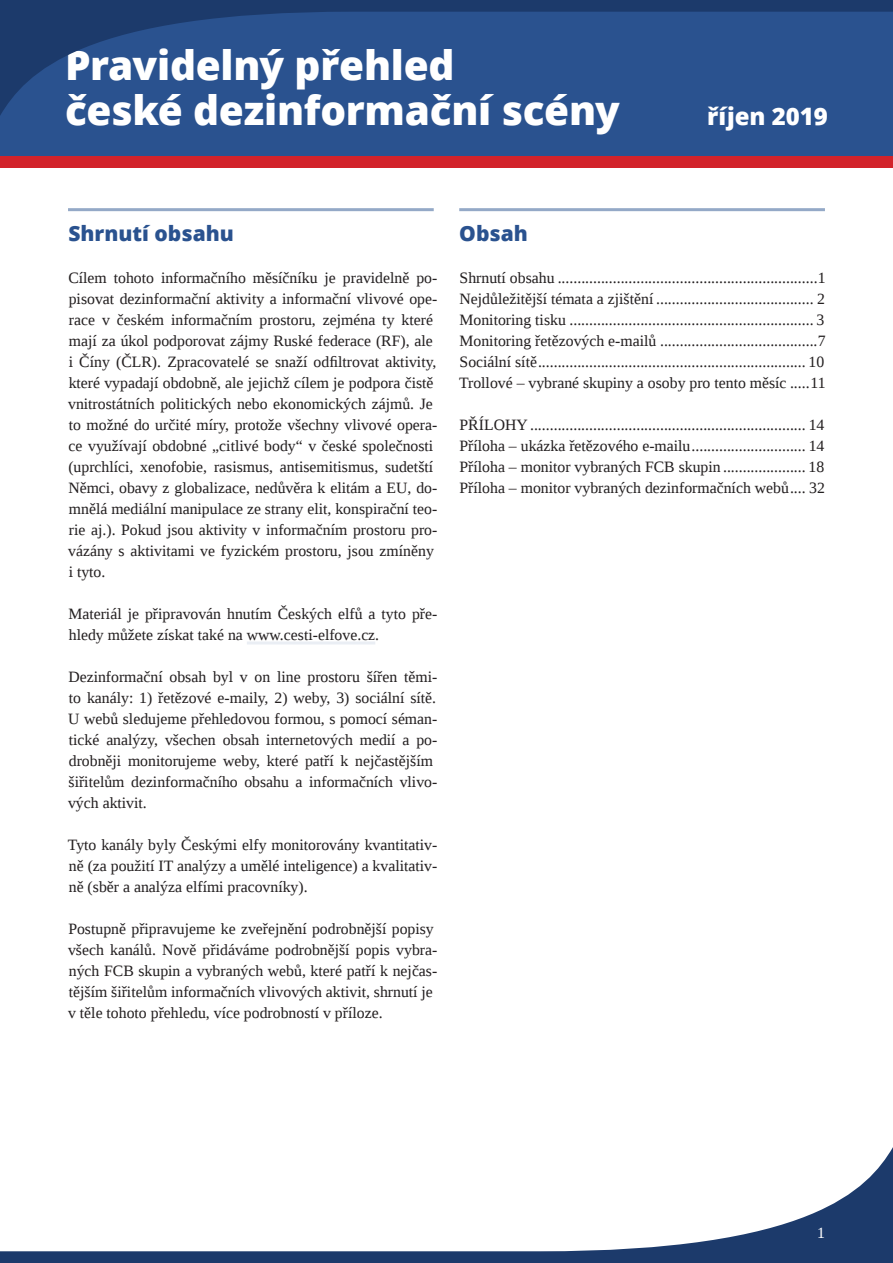
<style>
.page{position:relative;width:893px;height:1263px;background:#fff}
.page>*{position:absolute;margin:0;border:0;box-sizing:border-box;transform-origin:0 0}
.t1{font:800 40.5px/45px "Open Sans";letter-spacing:-.01em;color:#fff}
.t2{font:800 24px "Open Sans";color:#fff}
.t3{font:800 21px "Open Sans";color:#2a528f}
.t4{font:15.75px/21px "Liberation Serif";color:#231f20}
.t5{font:15.75px "Liberation Serif";color:#fff}
</style>
<div class="page">
<div style="left:0;top:0;width:893px;height:156px;background:#2a528f"></div>
<div style="left:0;top:156px;width:893px;height:12px;background:#d2232a"></div>
<svg style="left:0;top:0;width:893px;height:115px"></svg>
<svg style="left:0;top:1147px;width:893px;height:116px"></svg>
<hr style="left:459px;top:208px;width:366px;height:3px;background:#94a9c7">
<hr style="left:68px;top:208px;width:366px;height:3px;background:#94a9c7">
<hr style="left:247px;top:641px;width:128px;height:3px;background:#eaeef4">
<h1 class="t1" style="left:65px;top:41px;width:556px">Pravidelný přehled<br>české dezinformační scény</h1>
<h2 class="t2" style="left:707px;top:98px;width:122px">říjen 2019</h2>
<h3 class="t3" style="left:68px;top:217px;width:167px">Shrnutí obsahu</h3>
<p class="t4" style="left:68px;top:267px;width:371px">Cílem tohoto informačního měsíčníku je pravidelně po&shy;pisovat dezinformační aktivity a informační vlivové ope&shy;race v českém informačním prostoru, zejména ty které mají za úkol podporovat zájmy Ruské federace (RF), ale i Číny (ČLR). Zpracovatelé se snaží odfiltrovat aktivity, které vypadají obdobně, ale jejichž cílem je podpora čistě vnitrostátních politických nebo ekonomických zájmů. Je to možné do určité míry, protože všechny vlivové opera&shy;ce využívají obdobné „citlivé body“ v české společnosti (uprchlíci, xenofobie, rasismus, antisemitismus, sudetští Němci, obavy z globalizace, nedůvěra k elitám a EU, do&shy;mnělá mediální manipulace ze strany elit, konspirační teo&shy;rie aj.). Pokud jsou aktivity v informačním prostoru pro&shy;vázány s aktivitami ve fyzickém prostoru, jsou zmíněny i tyto.</p>
<p class="t4" style="left:68px;top:603px;width:370px">Materiál je připravován hnutím Českých elfů a tyto pře&shy;hledy můžete získat také na www.cesti-elfove.cz.</p>
<p class="t4" style="left:68px;top:666px;width:371px">Dezinformační obsah byl v on line prostoru šířen těmi&shy;to kanály: 1) řetězové e-maily, 2) weby, 3) sociální sítě.<br>U webů sledujeme přehledovou formou, s pomocí séman&shy;tické analýzy, všechen obsah internetových medií a po&shy;drobněji monitorujeme weby, které patří k nejčastějším šiřitelům dezinformačního obsahu a informačních vlivo&shy;vých aktivit.</p>
<p class="t4" style="left:68px;top:834px;width:371px;text-align:justify">Tyto kanály byly Českými elfy monitorovány kvantitativ&shy;ně (za použití IT analýzy a umělé inteligence) a kvalitativ&shy;ně (sběr a analýza elfími pracovníky).</p>
<p class="t4" style="left:68px;top:918px;width:371px">Postupně připravujeme ke zveřejnění podrobnější popisy všech kanálů. Nově přidáváme podrobnější popis vybra&shy;ných FCB skupin a vybraných webů, které patří k nejčas&shy;tějším šiřitelům informačních vlivových aktivit, shrnutí je v těle tohoto přehledu, více podrobností v příloze.</p>
<h3 class="t3" style="left:459px;top:217px;width:70px">Obsah</h3>
<p class="t4" style="left:459px;top:267px;width:368px;text-align:justify">Shrnutí obsahu ..................................................................1<br>Nejdůležitější témata a zjištění ........................................ 2<br>Monitoring tisku .............................................................. 3<br>Monitoring řetězových e-mailů ........................................7<br>Sociální sítě.................................................................... 10<br>Trollové – vybrané skupiny a osoby pro tento měsíc .....11</p>
<p class="t4" style="left:460px;top:414px;width:367px;text-align:justify">PŘÍLOHY ...................................................................... 14<br>Příloha – ukázka řetězového e-mailu............................. 14<br>Příloha – monitor vybraných FCB skupin ..................... 18<br>Příloha – monitor vybraných dezinformačních webů.... 32</p>
<p class="t5" style="left:817px;top:1222px;width:9px">1</p>
</div>
